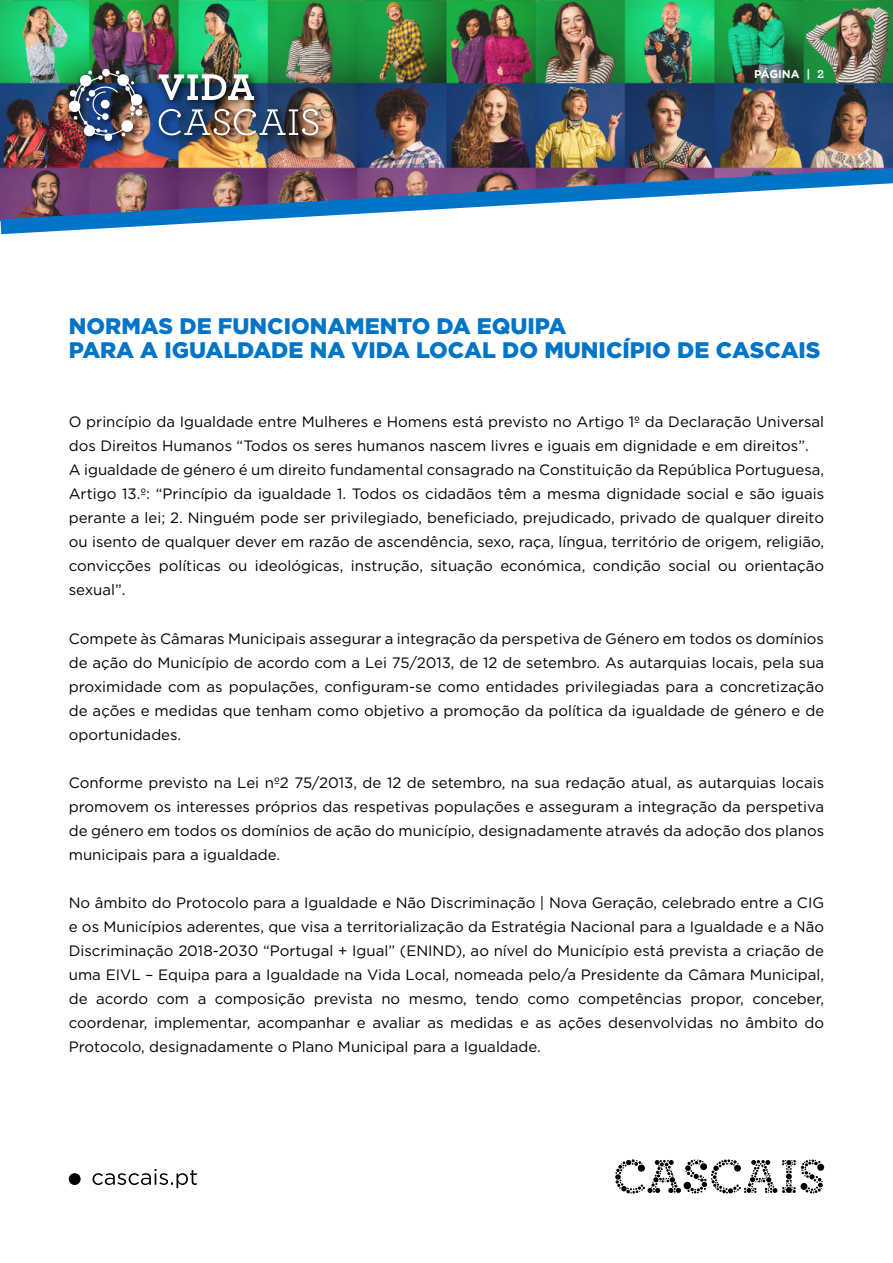
<style>
.page{position:relative;width:893px;height:1263px;background:#fff}
.page>*{position:absolute;margin:0;border:0;box-sizing:border-box;transform-origin:0 0}
.t1{font:900 22.5px/24px "Gotham";color:#0074c7}
.t2{font:15px/24px "Gotham";color:#000;text-align:justify}
.t3{font:700 11.25px "Gotham";color:#fff}
.s1{font-family:"Archer";font-size:12px}
</style>
<div class="page">
<img style="left:0;top:0;width:893px;height:160px">
<img style="left:63px;top:63px;width:267px;height:90px">
<img style="left:68px;top:68px;width:75px;height:73px">
<img style="left:159px;top:109px;width:159px;height:26px">
<svg style="left:159px;top:74px;width:95px;height:26px"></svg>
<svg style="left:615px;top:1159px;width:209px;height:35px"></svg>
<svg style="left:92px;top:1169px;width:105px;height:19px"></svg>
<div style="left:69px;top:1173px;width:12px;height:12px;background:#000;border-radius:50%"></div>
<img style="left:0;top:160px;width:893px;height:75px">
<p class="t3" style="left:754px;top:67px;width:71px">PÁGINA | <span class="s1">2</span></p>
<h1 class="t1" style="left:69px;top:314px;width:753px">NORMAS DE FUNCIONAMENTO DA EQUIPA<br>PARA A IGUALDADE NA VIDA LOCAL DO MUNICÍPIO DE CASCAIS</h1>
<p class="t2" style="left:69px;top:410px;width:757px;text-align:left">O princípio da Igualdade entre Mulheres e Homens está previsto no Artigo 1º da Declaração Universal dos Direitos Humanos “Todos os seres humanos nascem livres e iguais em dignidade e em direitos”.<br>A igualdade de género é um direito fundamental consagrado na Constituição da República Portuguesa, Artigo 13.º: “Princípio da igualdade 1. Todos os cidadãos têm a mesma dignidade social e são iguais perante a lei; 2. Ninguém pode ser privilegiado, beneficiado, prejudicado, privado de qualquer direito ou isento de qualquer dever em razão de ascendência, sexo, raça, língua, território de origem, religião, convicções políticas ou ideológicas, instrução, situação económica, condição social ou orientação sexual”.</p>
<p class="t2" style="left:69px;top:626px;width:757px">Compete às Câmaras Municipais assegurar a integração da perspetiva de Género em todos os domínios de ação do Município de acordo com a Lei 75/2013, de 12 de setembro. As autarquias locais, pela sua proximidade com as populações, configuram-se como entidades privilegiadas para a concretização de ações e medidas que tenham como objetivo a promoção da política da igualdade de género e de oportunidades.</p>
<p class="t2" style="left:69px;top:770px;width:757px">Conforme previsto na Lei nº2 75/2013, de 12 de setembro, na sua redação atual, as autarquias locais promovem os interesses próprios das respetivas populações e asseguram a integração da perspetiva de género em todos os domínios de ação do município, designadamente através da adoção dos planos municipais para a igualdade.</p>
<p class="t2" style="left:69px;top:890px;width:757px">No âmbito do Protocolo para a Igualdade e Não Discriminação | Nova Geração, celebrado entre a CIG e os Municípios aderentes, que visa a territorialização da Estratégia Nacional para a Igualdade e a Não Discriminação 2018-2030 “Portugal + Igual” (ENIND), ao nível do Município está prevista a criação de uma EIVL – Equipa para a Igualdade na Vida Local, nomeada pelo/a Presidente da Câmara Municipal, de acordo com a composição prevista no mesmo, tendo como competências propor, conceber, coordenar, implementar, acompanhar e avaliar as medidas e as ações desenvolvidas no âmbito do Protocolo, designadamente o Plano Municipal para a Igualdade.</p>
</div>
